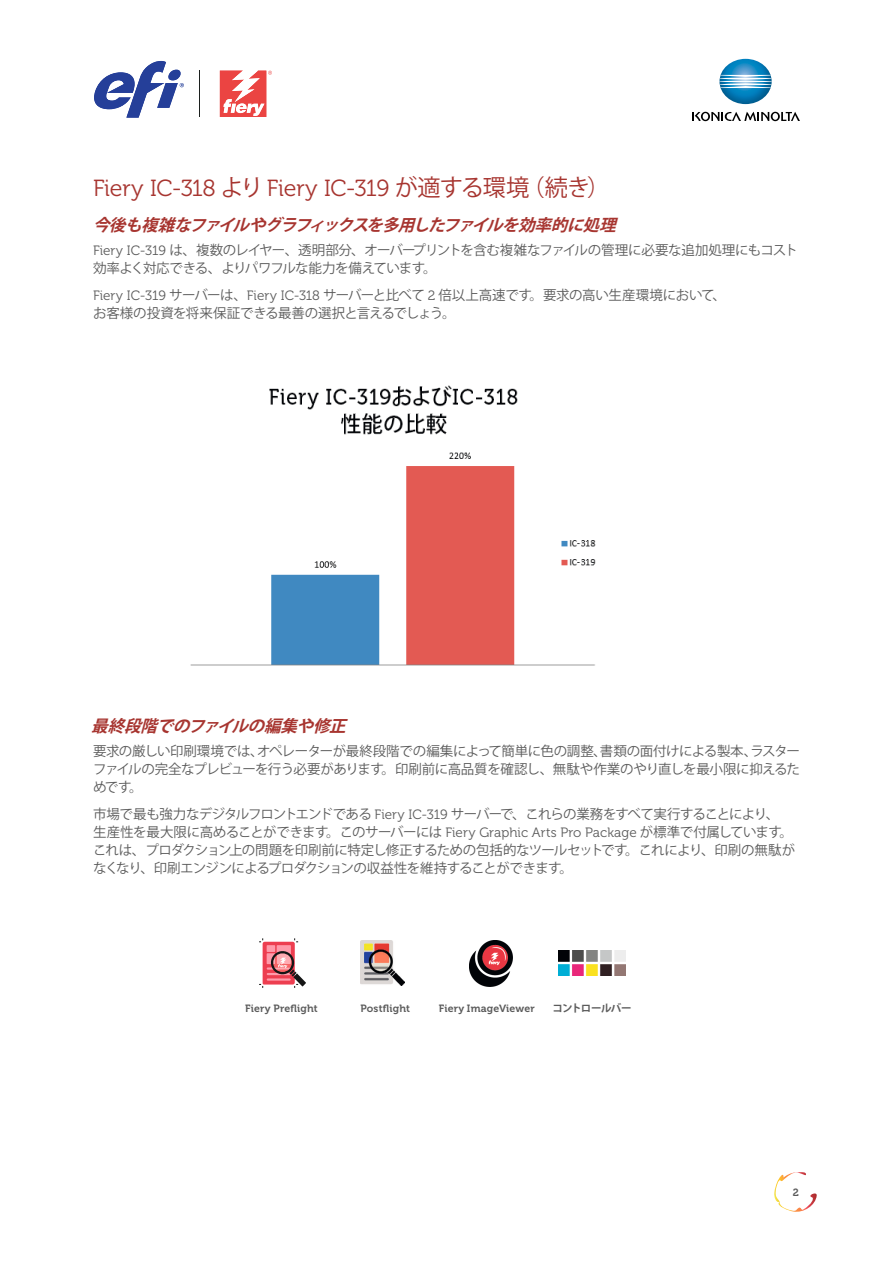
<style>
.page{position:relative;width:893px;height:1263px;background:#fff}
.page>*{position:absolute;margin:0;border:0;box-sizing:border-box;transform-origin:0 0}
.t1{font:23.25px "Museo 300";letter-spacing:-.015em;color:#a73530}
.t2{font:italic 700 16.5px "Koz Go Pro";color:#a73530}
.t3{font:13.5px/18px "Koz Go Pro";letter-spacing:-.04em;color:#5b5b5b}
.t4{font:10.5px "Museo 700";letter-spacing:.015em;color:#5b5b5b}
.t5{font:700 10.5px "Koz Go Pro";letter-spacing:-.06em;color:#5b5b5b}
.s1{font-family:"Koz Go Pro"}
.s2{font-family:"Museo 300"}
</style>
<div class="page">
<svg style="left:94px;top:61px;width:178px;height:57px"></svg>
<svg style="left:774px;top:1172px;width:43px;height:40px"></svg>
<svg style="left:719px;top:59px;width:53px;height:45px"></svg>
<svg style="left:692px;top:112px;width:108px;height:9px"></svg>
<img style="left:190px;top:385px;width:406px;height:281px">
<svg style="left:259px;top:938px;width:47px;height:50px"></svg>
<img style="left:470px;top:940px;width:43px;height:46px">
<img style="left:361px;top:941px;width:44px;height:44px">
<img style="left:559px;top:950px;width:66px;height:26px">
<h1 class="t1" style="left:93px;top:176px;width:519px">Fiery IC-318 <span class="s1">より</span> Fiery IC-319 <span class="s1">が適する環境（続き）</span></h1>
<p class="t2" style="left:93px;top:214px;width:530px">今後も複雑なファイルやグラフィックスを多用したファイルを効率的に処理</p>
<p class="t3" style="left:93px;top:242px;width:706px"><span class="s2">Fiery IC-319</span> は、複数のレイヤー、透明部分、オーバープリントを含む複雑なファイルの管理に必要な追加処理にもコスト効率よく対応できる、よりパワフルな能力を備えています。</p>
<p class="t3" style="left:93px;top:287px;width:634px"><span class="s2">Fiery IC-319</span> サーバーは、<span class="s2">Fiery IC-318</span> サーバーと比べて <span class="s2">2</span> 倍以上高速です。要求の高い生産環境において、お客様の投資を将来保証できる最善の選択と言えるでしょう。</p>
<p class="t2" style="left:91px;top:715px;width:262px">最終段階でのファイルの編集や修正</p>
<p class="t3" style="left:93px;top:742px;width:708px;text-align:justify">要求の厳しい印刷環境では、オペレーターが最終段階での編集によって簡単に色の調整、書類の面付けによる製本、ラスターファイルの完全なプレビューを行う必要があります。印刷前に高品質を確認し、無駄や作業のやり直しを最小限に抑えるためです。</p>
<p class="t3" style="left:93px;top:805px;width:704px">市場で最も強力なデジタルフロントエンドである <span class="s2">Fiery IC-319</span> サーバーで、これらの業務をすべて実行することにより、生産性を最大限に高めることができます。このサーバーには <span class="s2">Fiery Graphic Arts Pro Package</span> が標準で付属しています。これは、プロダクション上の問題を印刷前に特定し修正するための包括的なツールセットです。これにより、印刷の無駄がなくなり、印刷エンジンによるプロダクションの収益性を維持することができます。</p>
<p class="t4" style="left:245px;top:1002px;width:74px">Fiery Preflight</p>
<p class="t4" style="left:360px;top:1002px;width:51px">Postflight</p>
<p class="t4" style="left:439px;top:1002px;width:98px">Fiery ImageViewer</p>
<p class="t5" style="left:552px;top:1001px;width:81px">コントロールバー</p>
<p class="t4" style="left:793px;top:1186px;width:8px">2</p>
</div>
